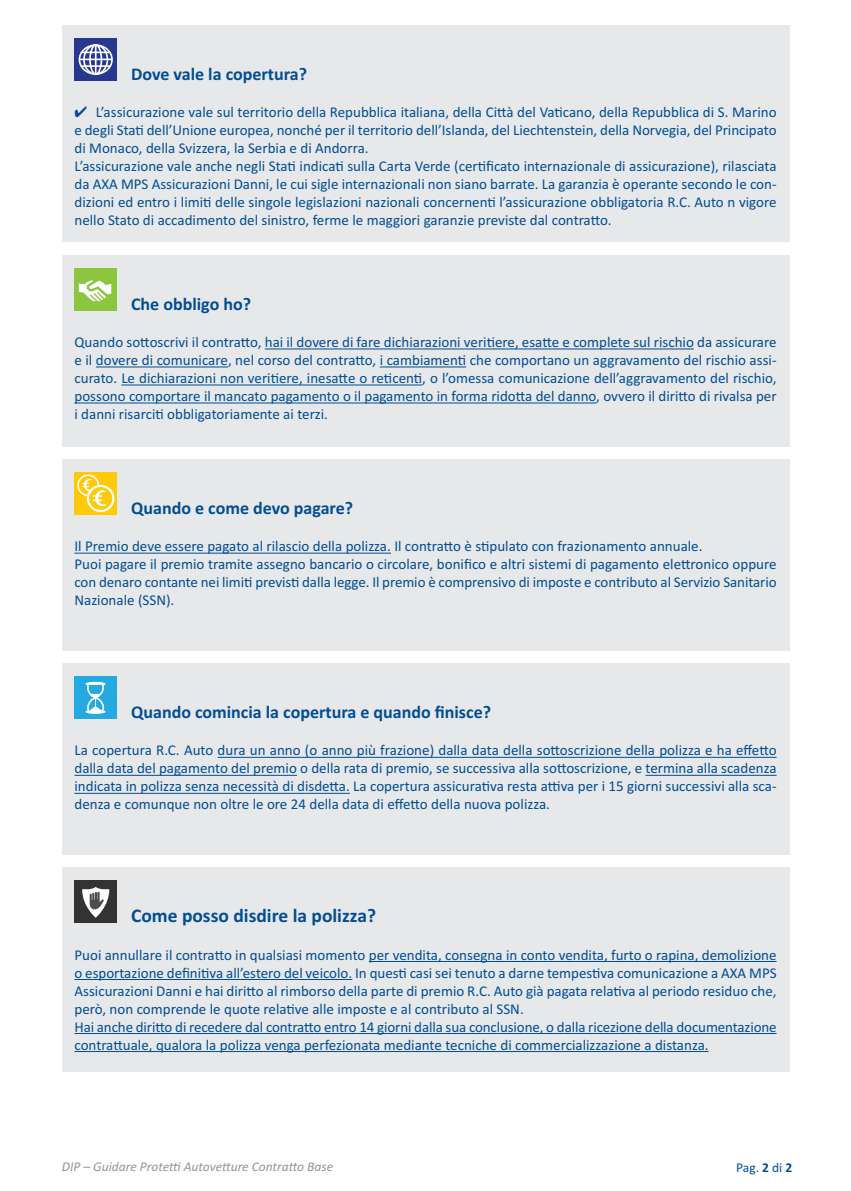
<style>
.page{position:relative;width:851px;height:1191px;background:#fff}
.page>*{position:absolute;margin:0;border:0;box-sizing:border-box;transform-origin:0 0}
.t1{font:700 19.5px "Calibri";color:#014d95}
.t2{font:700 18px "Calibri";color:#014d95}
.t3{font:15px/18px "Calibri";color:#014d95}
.t4{font:italic 13.5px "Calibri";letter-spacing:-.005em;color:#939598}
.t5{font:13.5px "Calibri";color:#014d95}
.s1{font-weight:700}
</style>
<div class="page">
<div style="left:62px;top:26px;width:727px;height:216px;background:#e7e8e9"></div>
<svg style="left:74px;top:38px;width:43px;height:43px"></svg>
<div style="left:79px;top:44px;width:34px;height:31px;border:2px solid #fff;border-radius:50%"></div>
<div style="left:83px;top:44px;width:25px;height:31px;border:2px solid #fff;border-radius:50%"></div>
<div style="left:89px;top:44px;width:13px;height:31px;border:2px solid #fff;border-radius:50%"></div>
<hr style="left:95px;top:45px;width:1px;height:30px;background:#fff">
<svg style="left:82px;top:52px;width:28px;height:1px"></svg>
<hr style="left:82px;top:65px;width:28px;height:2px;background:#fff">
<hr style="left:79px;top:59px;width:33px;height:1px;background:#fff">
<div style="left:62px;top:255px;width:727px;height:191px;background:#e7e8e9"></div>
<hr style="left:265px;top:348px;width:428px;height:1px;background:#014d95">
<hr style="left:96px;top:366px;width:132px;height:1px;background:#014d95">
<hr style="left:379px;top:366px;width:87px;height:1px;background:#014d95">
<hr style="left:121px;top:384px;width:301px;height:1px;background:#014d95">
<hr style="left:74px;top:402px;width:522px;height:1px;background:#014d95">
<div style="left:74px;top:268px;width:43px;height:42px;background:#8bc63e"></div>
<svg style="left:79px;top:280px;width:33px;height:22px"></svg>
<div style="left:62px;top:459px;width:727px;height:192px;background:#e7e8e9"></div>
<hr style="left:74px;top:552px;width:317px;height:1px;background:#014d95">
<div style="left:74px;top:472px;width:43px;height:42px;background:#feca0a"></div>
<div style="left:77px;top:474px;width:22px;height:22px;border:2px solid #fff;border-radius:50%"></div>
<svg style="left:88px;top:486px;width:25px;height:25px"></svg>
<div style="left:87px;top:485px;width:27px;height:27px;border:2px solid #fff;border-radius:50%"></div>
<svg style="left:81px;top:478px;width:26px;height:29px"></svg>
<div style="left:62px;top:663px;width:727px;height:192px;background:#e7e8e9"></div>
<hr style="left:218px;top:757px;width:558px;height:1px;background:#014d95">
<hr style="left:74px;top:775px;width:223px;height:1px;background:#014d95">
<hr style="left:645px;top:775px;width:131px;height:1px;background:#014d95">
<hr style="left:74px;top:793px;width:276px;height:1px;background:#014d95">
<div style="left:74px;top:676px;width:43px;height:43px;background:#24aae1"></div>
<svg style="left:86px;top:682px;width:19px;height:32px"></svg>
<div style="left:62px;top:867px;width:727px;height:204px;background:#e7e8e9"></div>
<hr style="left:369px;top:961px;width:407px;height:1px;background:#014d95">
<hr style="left:74px;top:979px;width:278px;height:1px;background:#014d95">
<hr style="left:74px;top:1033px;width:702px;height:1px;background:#014d95">
<hr style="left:74px;top:1051px;width:634px;height:1px;background:#014d95">
<div style="left:74px;top:880px;width:43px;height:43px;background:#333"></div>
<svg style="left:82px;top:887px;width:27px;height:30px"></svg>
<p class="t2" style="left:131px;top:63px;width:177px">Dove vale la copertura?</p>
<p class="t3" style="left:74px;top:103px;width:703px">✔ L’assicurazione vale sul territorio della Repubblica italiana, della Città del Vaticano, della Repubblica di S. Marino e degli Stati dell’Unione europea, nonché per il territorio dell’Islanda, del Liechtenstein, della Norvegia, del Principato di Monaco, della Svizzera, la Serbia e di Andorra.<br>L’assicurazione vale anche negli Stati indicati sulla Carta Verde (certificato internazionale di assicurazione), rilasciata da AXA MPS Assicurazioni Danni, le cui sigle internazionali non siano barrate. La garanzia è operante secondo le con&shy;dizioni ed entro i limiti delle singole legislazioni nazionali concernenti l’assicurazione obbligatoria R.C. Auto n vigore nello Stato di accadimento del sinistro, ferme le maggiori garanzie previste dal contratto.</p>
<p class="t2" style="left:131px;top:293px;width:121px">Che obbligo ho?</p>
<p class="t3" style="left:74px;top:333px;width:703px;text-align:justify">Quando sottoscrivi il contratto, hai il dovere di fare dichiarazioni veritiere, esatte e complete sul rischio da assicurare e il dovere di comunicare, nel corso del contratto, i cambiamenti che comportano un aggravamento del rischio assi&shy;curato. Le dichiarazioni non veritiere, inesatte o reticenti, o l’omessa comunicazione dell’aggravamento del rischio, possono comportare il mancato pagamento o il pagamento in forma ridotta del danno, ovvero il diritto di rivalsa per i danni risarciti obbligatoriamente ai terzi.</p>
<p class="t2" style="left:131px;top:497px;width:223px">Quando e come devo pagare?</p>
<p class="t3" style="left:74px;top:537px;width:703px">Il Premio deve essere pagato al rilascio della polizza. Il contratto è stipulato con frazionamento annuale.<br>Puoi pagare il premio tramite assegno bancario o circolare, bonifico e altri sistemi di pagamento elettronico oppure con denaro contante nei limiti previsti dalla legge. Il premio è comprensivo di imposte e contributo al Servizio Sanitario Nazionale (SSN).</p>
<p class="t2" style="left:131px;top:701px;width:361px">Quando comincia la copertura e quando finisce?</p>
<p class="t3" style="left:74px;top:741px;width:703px;text-align:justify">La copertura R.C. Auto dura un anno (o anno più frazione) dalla data della sottoscrizione della polizza e ha effetto dalla data del pagamento del premio o della rata di premio, se successiva alla sottoscrizione, e termina alla scadenza indicata in polizza senza necessità di disdetta. La copertura assicurativa resta attiva per i 15 giorni successivi alla sca&shy;denza e comunque non oltre le ore 24 della data di effetto della nuova polizza.</p>
<h1 class="t1" style="left:131px;top:904px;width:246px">Come posso disdire la polizza?</h1>
<p class="t3" style="left:74px;top:945px;width:703px">Puoi annullare il contratto in qualsiasi momento per vendita, consegna in conto vendita, furto o rapina, demolizione o esportazione definitiva all’estero del veicolo. In questi casi sei tenuto a darne tempestiva comunicazione a AXA MPS Assicurazioni Danni e hai diritto al rimborso della parte di premio R.C. Auto già pagata relativa al periodo residuo che, però, non comprende le quote relative alle imposte e al contributo al SSN.<br>Hai anche diritto di recedere dal contratto entro 14 giorni dalla sua conclusione, o dalla ricezione della documentazione contrattuale, qualora la polizza venga perfezionata mediante tecniche di commercializzazione a distanza.</p>
<p class="t4" style="left:62px;top:1158px;width:273px">DIP – Guidare Protetti Autovetture Contratto Base</p>
<p class="t5" style="left:736px;top:1159px;width:57px">Pag. <span class="s1">2</span> di <span class="s1">2</span></p>
</div>
